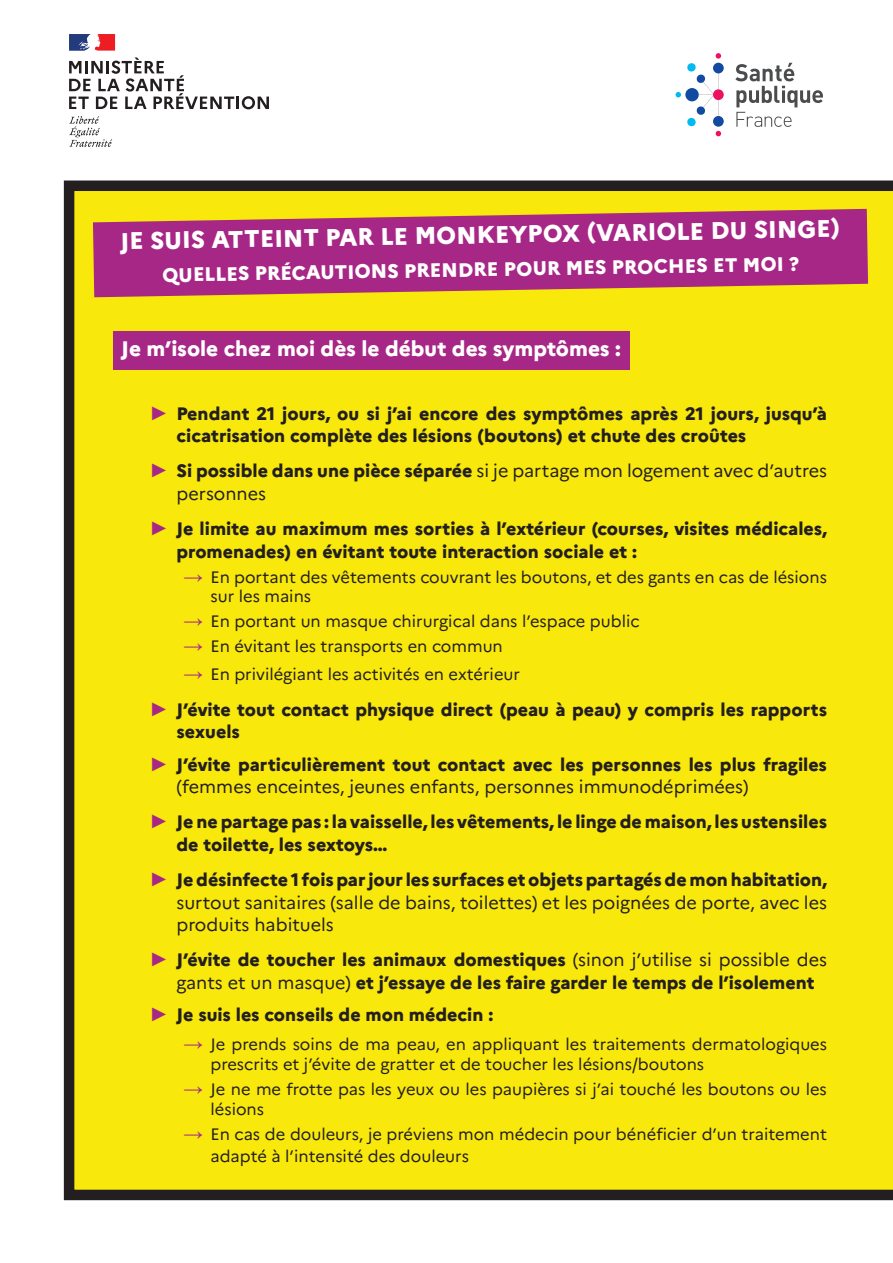
<style>
.page{position:relative;width:893px;height:1263px;background:#fff}
.page>*{position:absolute;margin:0;border:0;box-sizing:border-box;transform-origin:0 0}
.t1{font:800 24px "Marianne";color:#fff}
.t2{font:800 21px "Marianne";color:#fff}
.t3{font:800 19.5px "Marianne";color:#fff}
.t4{font:800 18px/22.5px "Marianne";color:#231f20}
.t5{font:18px/22.5px "Marianne";color:#231f20}
.t6{font:16.5px/19.8px "Marianne";color:#231f20}
.s1{font-family:"Arial";font-weight:400;font-size:19.5px;color:#a72786}
.s2{font-family:"Arial";font-size:19.5px;color:#a72786}
.s3{font-weight:800}
.s4{font-weight:400}
</style>
<div class="page">
<div style="left:64px;top:180px;width:829px;height:1020px;background:#f9e80b"></div>
<svg style="left:93px;top:209px;width:775px;height:88px;background:#b34374"></svg>
<div style="left:113px;top:332px;width:516px;height:38px;background:#a72787"></div>
<svg style="left:69px;top:116px;width:43px;height:31px"></svg>
<svg style="left:69px;top:34px;width:46px;height:17px"></svg>
<svg style="left:69px;top:57px;width:200px;height:52px"></svg>
<svg style="left:685px;top:88px;width:14px;height:13px"></svg>
<svg style="left:713px;top:116px;width:11px;height:11px"></svg>
<div style="left:713px;top:63px;width:11px;height:10px;background:#114aa0;border-radius:50%"></div>
<svg style="left:713px;top:89px;width:11px;height:11px"></svg>
<svg style="left:675px;top:92px;width:6px;height:5px"></svg>
<svg style="left:687px;top:53px;width:34px;height:83px"></svg>
<svg style="left:735px;top:63px;width:88px;height:64px"></svg>
<p class="t1" style="left:120px;top:226px;width:721px;rotate:-1deg">JE SUIS ATTEINT PAR LE MONKEYPOX (VARIOLE DU SINGE)</p>
<p class="t3" style="left:162px;top:263px;width:639px;rotate:-1deg">QUELLES PRÉCAUTIONS PRENDRE POUR MES PROCHES ET MOI ?</p>
<p class="t2" style="left:121px;top:336px;width:501px">Je m’isole chez moi dès le début des symptômes :</p>
<p class="t4" style="left:176px;top:402px;width:652px;text-indent:-27px"><span class="s1">►</span> Pendant 21 jours, ou si j’ai encore des symptômes après 21 jours, jusqu’à cicatrisation complète des lésions (boutons) et chute des croûtes</p>
<p class="t5" style="left:176px;top:460px;width:652px;text-indent:-27px"><span class="s2">►</span> <span class="s3">Si possible dans une pièce séparée</span> si je partage mon logement avec d’autres personnes</p>
<p class="t4" style="left:176px;top:517px;width:652px;text-indent:-27px"><span class="s1">►</span> Je limite au maximum mes sorties à l’extérieur (courses, visites médicales, promenades) en évitant toute interaction sociale et :</p>
<p class="t6" style="left:210px;top:567px;width:618px;text-indent:-27px"><span class="s2">→</span> En portant des vêtements couvrant les boutons, et des gants en cas de lésions sur les mains</p>
<p class="t6" style="left:183px;top:612px;width:458px"><span class="s2">→</span> En portant un masque chirurgical dans l’espace public</p>
<p class="t6" style="left:183px;top:637px;width:321px"><span class="s2">→</span> En évitant les transports en commun</p>
<p class="t6" style="left:183px;top:665px;width:338px"><span class="s2">→</span> En privilégiant les activités en extérieur</p>
<p class="t4" style="left:176px;top:698px;width:652px;text-indent:-27px"><span class="s1">►</span> J’évite tout contact physique direct (peau à peau) y compris les rapports sexuels</p>
<p class="t4" style="left:176px;top:753px;width:652px;text-indent:-27px"><span class="s1">►</span> J’évite particulièrement tout contact avec les personnes les plus fragiles <span class="s4">(femmes enceintes, jeunes enfants, personnes immunodéprimées)</span></p>
<p class="t4" style="left:176px;top:810px;width:652px;text-indent:-27px"><span class="s1">►</span> Je ne partage pas : la vaisselle, les vêtements, le linge de maison, les ustensiles de toilette, les sextoys…</p>
<p class="t5" style="left:176px;top:868px;width:652px;text-align:justify;text-indent:-27px"><span class="s2">►</span> <span class="s3">Je désinfecte 1 fois par jour les surfaces et objets partagés de mon habitation, </span>surtout sanitaires (salle de bains, toilettes) et les poignées de porte, avec les produits habituels</p>
<p class="t4" style="left:176px;top:948px;width:652px;text-indent:-27px"><span class="s1">►</span> J’évite de toucher les animaux domestiques <span class="s4">(sinon j’utilise si possible des gants et un masque)</span> et j’essaye de les faire garder le temps de l’isolement</p>
<p class="t4" style="left:149px;top:1003px;width:345px"><span class="s1">►</span> Je suis les conseils de mon médecin :</p>
<p class="t6" style="left:210px;top:1034px;width:618px;text-indent:-27px"><span class="s2">→</span> Je prends soins de ma peau, en appliquant les traitements dermatologiques prescrits et j’évite de gratter et de toucher les lésions/boutons</p>
<p class="t6" style="left:210px;top:1079px;width:618px;text-indent:-27px"><span class="s2">→</span> Je ne me frotte pas les yeux ou les paupières si j’ai touché les boutons ou les lésions</p>
<p class="t6" style="left:210px;top:1123px;width:618px;line-height:21.6px;text-indent:-27px"><span class="s2">→</span> En cas de douleurs, je préviens mon médecin pour bénéficier d’un traitement adapté à l’intensité des douleurs</p>
</div>
